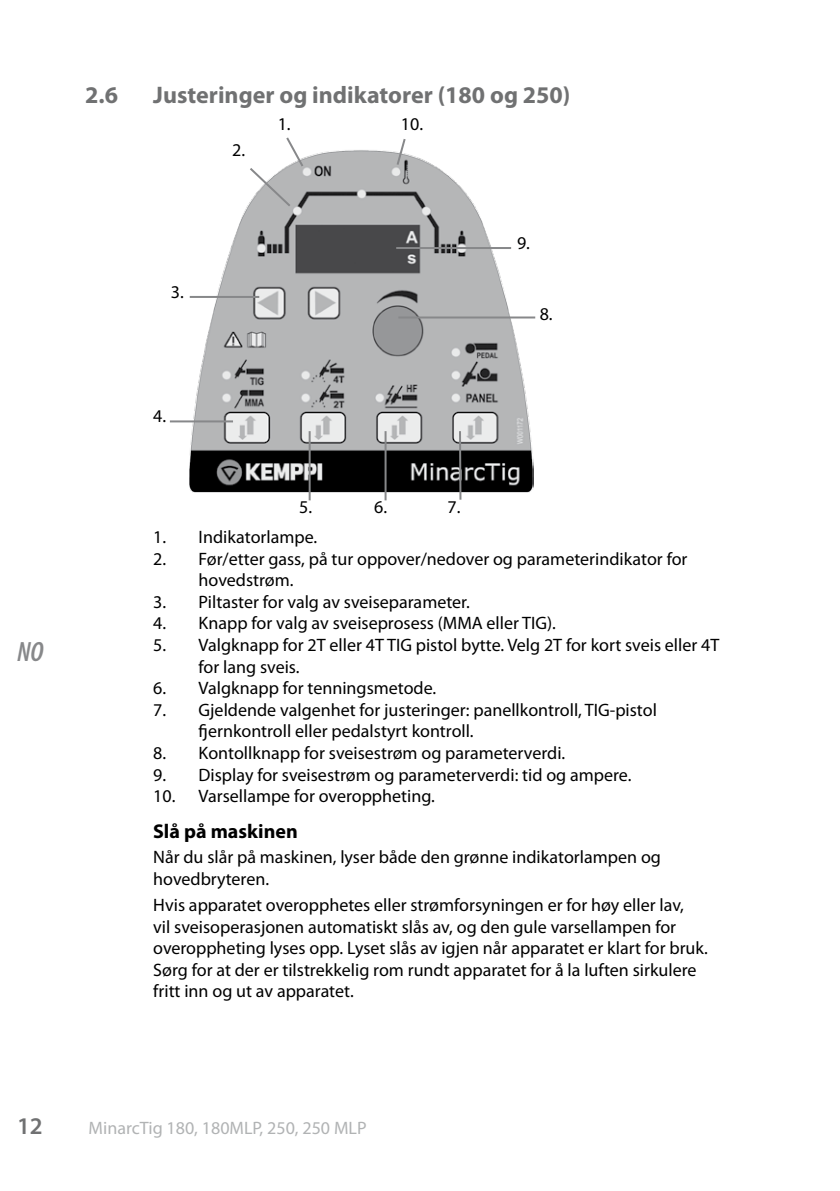
<style>
.page{position:relative;width:840px;height:1191px;background:#fff}
.page>*{position:absolute;margin:0;border:0;box-sizing:border-box;transform-origin:0 0}
.t1{font:italic 600 condensed 28px "Myriad Pro";color:#87888a}
.t2{font:700 24px "Myriad Pro";color:#707172}
.t3{font:600 24px "Myriad Pro";color:#707172}
.t4{font:700 20px "Myriad Pro";color:#000}
.t5{font:18px/21.6px "Myriad Pro";color:#000}
.t6{font:18px "Myriad Pro";color:#b1b3b4}
</style>
<div class="page">
<img style="left:189px;top:150px;width:344px;height:342px">
<svg style="left:247px;top:137px;width:58px;height:71px"></svg>
<hr style="left:190px;top:296px;width:69px;height:2px;background:#87888a">
<hr style="left:170px;top:420px;width:63px;height:2px;background:#87888a">
<hr style="left:308px;top:431px;width:2px;height:69px;background:#87888a">
<hr style="left:384px;top:431px;width:2px;height:69px;background:#87888a">
<hr style="left:458px;top:431px;width:3px;height:69px;background:#87888a">
<hr style="left:398px;top:316px;width:137px;height:2px;background:#87888a">
<hr style="left:396px;top:247px;width:115px;height:2px;background:#87888a">
<svg style="left:395px;top:139px;width:12px;height:28px"></svg>
<h2 class="t2" style="left:85px;top:79px;width:34px">2.6</h2>
<h2 class="t2" style="left:153px;top:79px;width:418px">Justeringer og indikatorer (180 og 250)</h2>
<p class="t5" style="left:277px;top:113px;width:14px">1.</p>
<p class="t5" style="left:232px;top:139px;width:14px">2.</p>
<p class="t5" style="left:401px;top:113px;width:24px">10.</p>
<h1 class="t1" style="left:17px;top:635px;width:28px">NO</h1>
<p class="t5" style="left:171px;top:281px;width:14px">3.</p>
<p class="t5" style="left:153px;top:405px;width:14px">4.</p>
<p class="t5" style="left:516px;top:232px;width:14px">9.</p>
<p class="t5" style="left:539px;top:303px;width:14px">8.</p>
<p class="t5" style="left:299px;top:496px;width:14px">5.</p>
<p class="t5" style="left:374px;top:496px;width:14px">6.</p>
<p class="t5" style="left:447px;top:496px;width:14px">7.</p>
<p class="t5" style="left:153px;top:526px;width:165px">1. Indikatorlampe.</p>
<p class="t5" style="left:198px;top:547px;width:490px;text-indent:-45px">2. Før/etter gass, på tur oppover/nedover og parameterindikator for hovedstrøm.</p>
<p class="t5" style="left:153px;top:590px;width:318px">3. Piltaster for valg av sveiseparameter.</p>
<p class="t5" style="left:153px;top:612px;width:404px">4. Knapp for valg av sveiseprosess (MMA eller TIG).</p>
<p class="t5" style="left:198px;top:634px;width:522px;text-indent:-45px">5. Valgknapp for 2T eller 4T TIG pistol bytte. Velg 2T for kort sveis eller 4T for lang sveis.</p>
<p class="t5" style="left:153px;top:677px;width:284px">6. Valgknapp for tenningsmetode.</p>
<p class="t5" style="left:198px;top:698px;width:459px;text-indent:-45px">7. Gjeldende valgenhet for justeringer: panellkontroll, TIG-pistol fjernkontroll eller pedalstyrt kontroll.</p>
<p class="t5" style="left:153px;top:742px;width:413px">8. Kontollknapp for sveisestrøm og parameterverdi.</p>
<p class="t5" style="left:153px;top:763px;width:479px">9. Display for sveisestrøm og parameterverdi: tid og ampere.</p>
<p class="t5" style="left:153px;top:785px;width:283px">10. Varsellampe for overoppheting.</p>
<p class="t4" style="left:153px;top:818px;width:146px">Slå på maskinen</p>
<p class="t5" style="left:153px;top:846px;width:509px">Når du slår på maskinen, lyser både den grønne indikatorlampen og hovedbryteren.</p>
<p class="t5" style="left:153px;top:893px;width:556px">Hvis apparatet overopphetes eller strømforsyningen er for høy eller lav,<br>vil sveisoperasjonen automatiskt slås av, og den gule varsellampen for overoppheting lyses opp. Lyset slås av igjen når apparatet er klart for bruk.<br>Sørg for at der er tilstrekkelig rom rundt apparatet for å la luften sirkulere fritt inn og ut av apparatet.</p>
<h2 class="t3" style="left:17px;top:1111px;width:27px">12</h2>
<p class="t6" style="left:88px;top:1117px;width:279px">MinarcTig 180, 180MLP, 250, 250 MLP</p>
</div>
